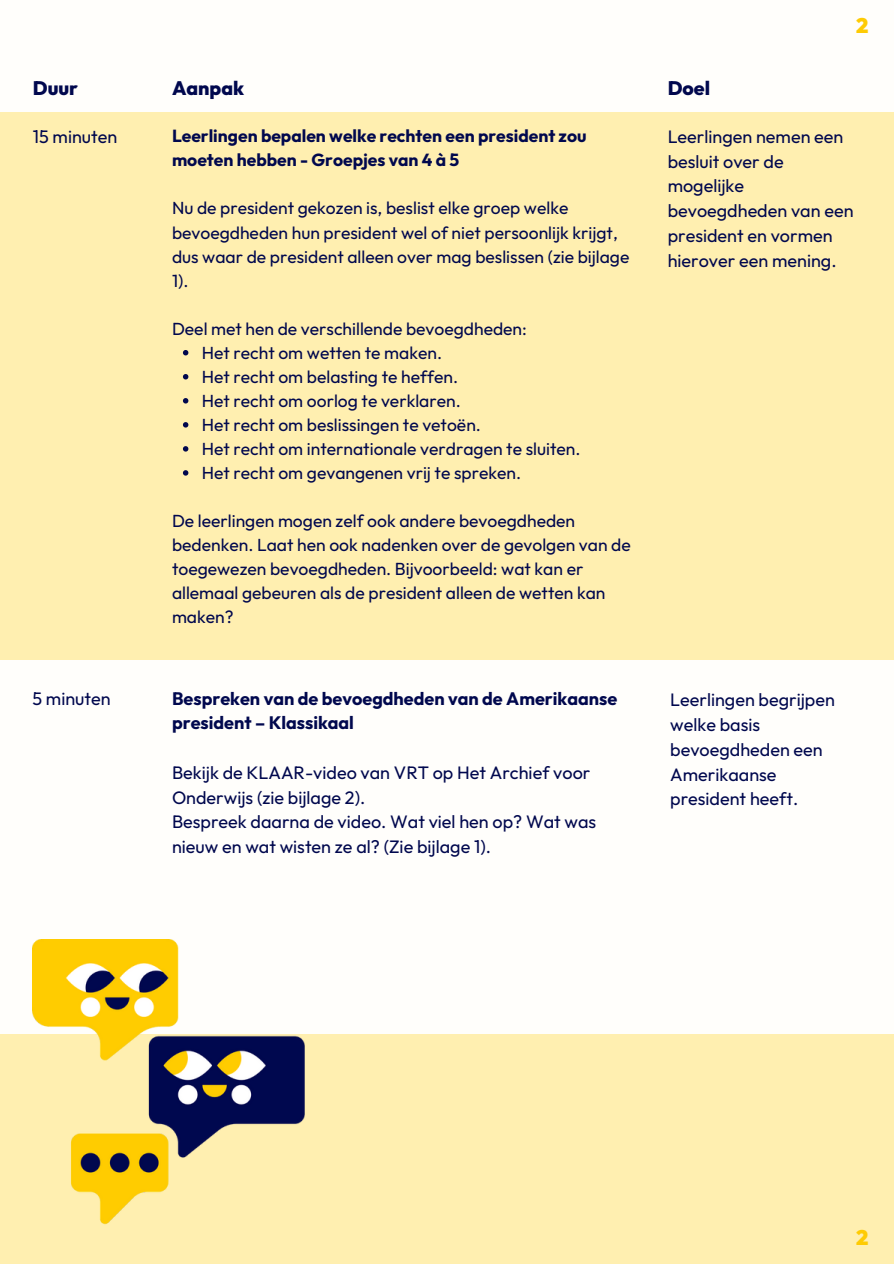
<style>
.page{position:relative;width:894px;height:1264px;background:#fff}
.page>*{position:absolute;margin:0;border:0;box-sizing:border-box;transform-origin:0 0}
.t1{font:900 21px "Outfit";color:#fecb04}
.t2{font:800 19.5px "Outfit";color:#01084e}
.t3{font:18px/24.8px "Outfit";color:#01084e}
.t4{font:700 18px/24.8px "Outfit";color:#01084e}
.t5{font:17.4px/24px "Outfit";color:#01084e}
.t6{font:700 17.4px/24px "Outfit";color:#01084e}
</style>
<div class="page">
<div style="left:0;top:0;width:893px;height:1263px;background:#fffefb"></div>
<div style="left:0;top:113px;width:893px;height:546px;background:#ffefb0"></div>
<svg style="left:183px;top:350px;width:5px;height:5px"></svg>
<svg style="left:183px;top:374px;width:5px;height:5px"></svg>
<svg style="left:183px;top:398px;width:5px;height:5px"></svg>
<svg style="left:183px;top:422px;width:5px;height:5px"></svg>
<svg style="left:183px;top:446px;width:5px;height:5px"></svg>
<svg style="left:183px;top:470px;width:5px;height:5px"></svg>
<div style="left:0;top:1034px;width:893px;height:229px;background:#ffefb0"></div>
<img style="left:33px;top:939px;width:271px;height:286px">
<p class="t2" style="left:33px;top:76px;width:47px">Duur</p>
<h2 class="t2" style="left:172px;top:76px;width:74px">Aanpak</h2>
<h1 class="t2" style="left:667px;top:76px;width:44px">Doel</h1>
<h2 class="t1" style="left:855px;top:12px;width:14px">2</h2>
<h1 class="t3" style="left:33px;top:124px;width:86px">15 minuten</h1>
<h2 class="t6" style="left:172px;top:124px;width:416px">Leerlingen bepalen welke rechten een president zou moeten hebben - Groepjes van 4 à 5</h2>
<h2 class="t5" style="left:172px;top:196px;width:459px">Nu de president gekozen is, beslist elke groep welke bevoegdheden hun president wel of niet persoonlijk krijgt, dus waar de president alleen over mag beslissen (zie bijlage 1).</h2>
<h3 class="t5" style="left:172px;top:316px;width:356px">Deel met hen de verschillende bevoegdheden:</h3>
<p class="t5" style="left:202px;top:340px;width:242px">Het recht om wetten te maken.</p>
<p class="t5" style="left:202px;top:364px;width:258px">Het recht om belasting te heffen.</p>
<p class="t5" style="left:202px;top:388px;width:260px">Het recht om oorlog te verklaren.</p>
<p class="t5" style="left:202px;top:412px;width:281px">Het recht om beslissingen te vetoën.</p>
<p class="t5" style="left:202px;top:436px;width:380px">Het recht om internationale verdragen te sluiten.</p>
<p class="t5" style="left:202px;top:460px;width:321px">Het recht om gevangenen vrij te spreken.</p>
<p class="t5" style="left:172px;top:508px;width:460px">De leerlingen mogen zelf ook andere bevoegdheden bedenken. Laat hen ook nadenken over de gevolgen van de toegewezen bevoegdheden. Bijvoorbeeld: wat kan er allemaal gebeuren als de president alleen de wetten kan maken?</p>
<p class="t3" style="left:32px;top:685px;width:80px">5 minuten</p>
<h1 class="t4" style="left:172px;top:685px;width:446px">Bespreken van de bevoegdheden van de Amerikaanse president – Klassikaal</h1>
<h1 class="t3" style="left:172px;top:759px;width:425px">Bekijk de KLAAR-video van VRT op Het Archief voor Onderwijs (zie bijlage 2).<br>Bespreek daarna de video. Wat viel hen op? Wat was nieuw en wat wisten ze al? (Zie bijlage 1).</h1>
<p class="t3" style="left:667px;top:124px;width:187px">Leerlingen nemen een besluit over de mogelijke bevoegdheden van een president en vormen hierover een mening.</p>
<p class="t3" style="left:670px;top:687px;width:166px">Leerlingen begrijpen welke basis bevoegdheden een<br>Amerikaanse president heeft.</p>
<h2 class="t1" style="left:855px;top:1224px;width:14px">2</h2>
</div>
